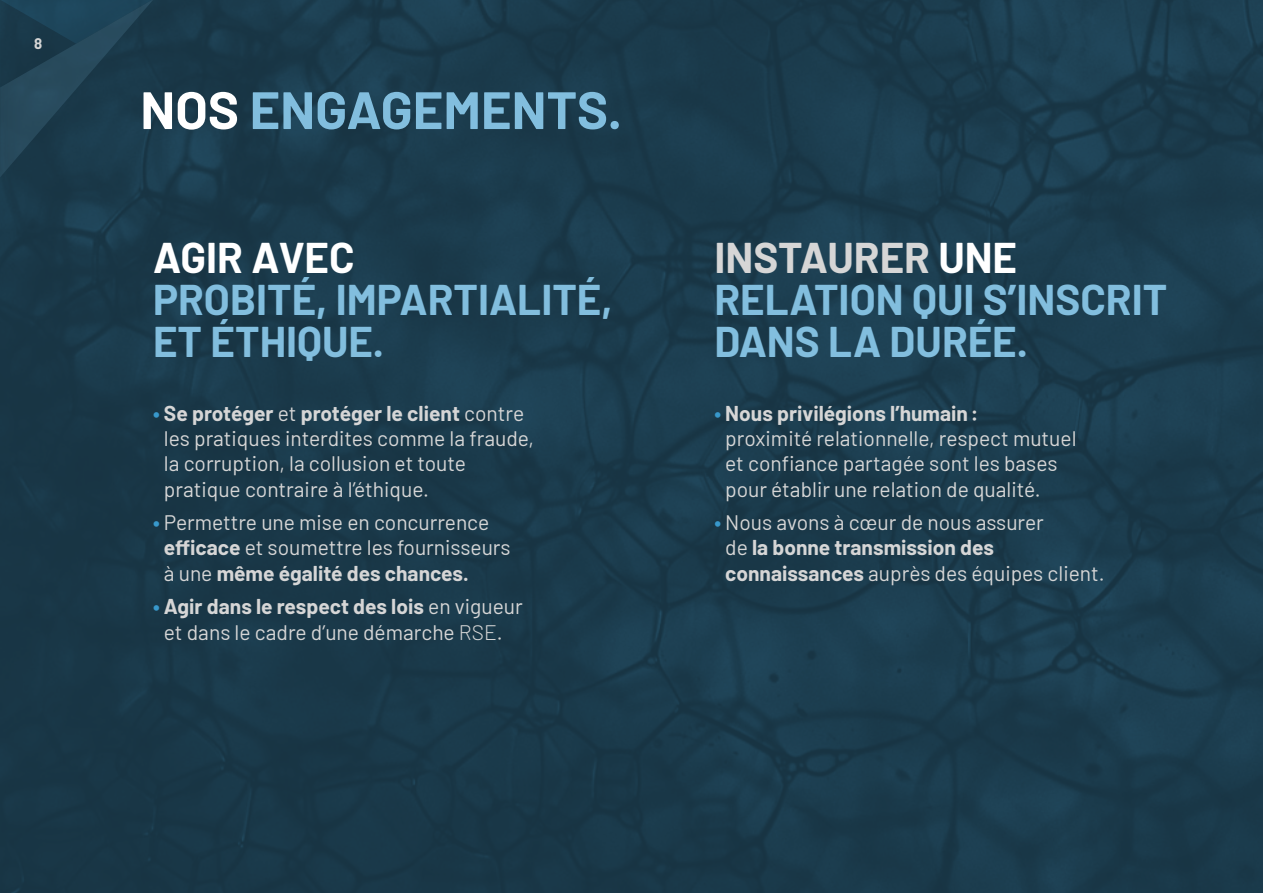
<style>
.page{position:relative;width:1263px;height:893px;background:#1a3a4b}
.page>*{position:absolute;margin:0;border:0;box-sizing:border-box;transform-origin:0 0}
.t1{font:700 52.5px "Barlow";color:#82bede}
.t2{font:700 42px/42px "Barlow";color:#82bede}
.t3{font:700 42px "Barlow";letter-spacing:-.005em;color:#fff}
.t4{font:21px/25.2px "Barlow";color:#d6d6d6}
.t5{font:700 15px "Barlow";color:#d6d6d6}
.s1{color:#fff}
.s2{font-weight:700;color:#3898cb}
.s3{font-weight:700}
.s4{font-weight:300}
.s5{color:#d6d6d6}
</style>
<div class="page">
<svg style="left:0;top:0;width:154px;height:177px"></svg>
<p class="t5" style="left:34px;top:33px;width:10px">8</p>
<h1 class="t1" style="left:140px;top:71px;width:483px"><span class="s1">NOS</span> ENGAGEMENTS.</h1>
<h2 class="t3" style="left:153px;top:226px;width:203px">AGIR AVEC</h2>
<h2 class="t2" style="left:153px;top:275px;width:461px">PROBITÉ, IMPARTIALITÉ,<br>ET ÉTHIQUE.</h2>
<p class="t4" style="left:164px;top:399px;width:372px;text-indent:-11px"><span class="s2">•</span> <span class="s3">Se protéger</span> et <span class="s3">protéger le client</span> contre les pratiques interdites comme la fraude, la corruption, la collusion et toute pratique contraire à l’éthique.</p>
<p class="t4" style="left:164px;top:508px;width:348px;text-indent:-11px"><span class="s2">•</span> Permettre une mise en concurrence <span class="s3">efficace</span> et soumettre les fournisseurs à une <span class="s3">même égalité des chances.</span></p>
<p class="t4" style="left:153px;top:592px;width:371px;text-align:center"><span class="s2">•</span> <span class="s3">Agir dans le respect des lois</span> en vigueur et dans le cadre d’une démarche <span class="s4">RSE</span>.</p>
<h2 class="t2" style="left:714px;top:233px;width:454px"><span class="s5">INSTAURER</span> <span class="s1">UNE<br></span>RELATION QUI S’INSCRIT<br>DANS LA DURÉE.</h2>
<p class="t4" style="left:725px;top:399px;width:353px;text-indent:-11px"><span class="s2">•</span> <span class="s3">Nous privilégions l’humain:<br></span>proximité relationnelle, respect mutuel et confiance partagée sont les bases pour établir une relation de qualité.</p>
<p class="t4" style="left:725px;top:508px;width:381px;text-indent:-11px"><span class="s2">•</span> Nous avons à cœur de nous assurer<br>de <span class="s3">la bonne transmission des connaissances</span> auprès des équipes client.</p>
</div>
